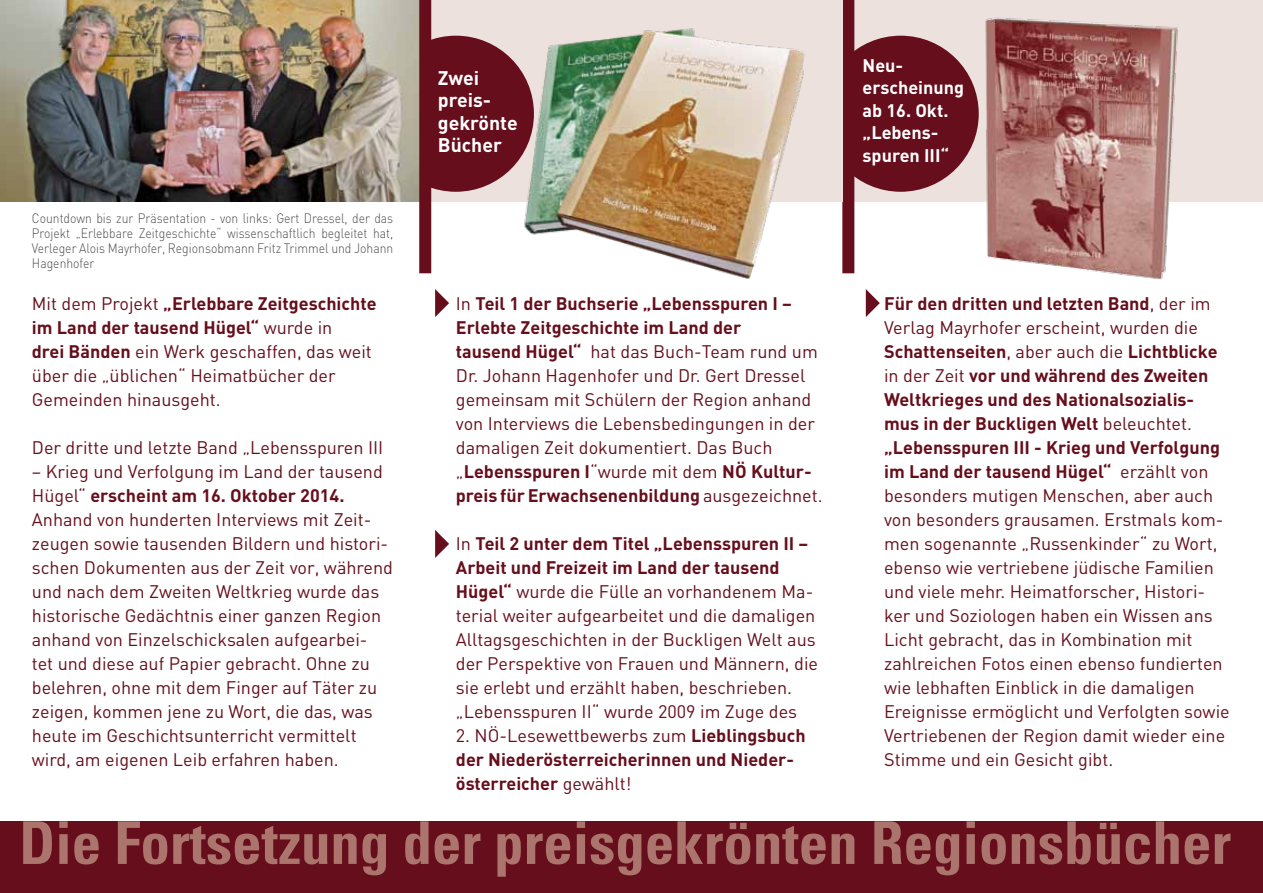
<style>
.page{position:relative;width:1263px;height:893px;background:#fff}
.page>*{position:absolute;margin:0;border:0;box-sizing:border-box;transform-origin:0 0}
.t1{font:700 condensed 58.95px "Univers";color:#ab746c}
.t2{font:700 19.5px/22.5px "DIN";color:#fff}
.t3{font:18px/24px "DIN";color:#660e1b}
.t4{font:700 18px/24px "DIN";color:#660e1b}
.t5{font:700 18px/22.5px "DIN";color:#fff}
.t6{font:300 13.5px/15px "DIN";color:#4b4b4d;text-align:justify;scale:.9 1}
.s1{font-weight:700}
.s2{font-weight:400}
</style>
<div class="page">
<div style="left:0;top:0;width:1263px;height:202px;background:#ede1dd"></div>
<div style="left:823px;top:36px;width:156px;height:156px;background:#660e1b;border-radius:50%"></div>
<div style="left:378px;top:36px;width:156px;height:156px;background:#660e1b;border-radius:50%"></div>
<img style="left:0;top:0;width:419px;height:202px">
<div style="left:419px;top:0;width:12px;height:273px;background:#660e1b"></div>
<img style="left:970px;top:17px;width:208px;height:263px">
<svg style="left:435px;top:289px;width:14px;height:28px"></svg>
<svg style="left:866px;top:289px;width:14px;height:28px"></svg>
<svg style="left:435px;top:530px;width:14px;height:28px"></svg>
<div style="left:842px;top:0;width:12px;height:273px;background:#660e1b"></div>
<div style="left:774px;top:0;width:68px;height:202px;background:#ede1dd"></div>
<img style="left:520px;top:28px;width:285px;height:251px">
<div style="left:0;top:822px;width:1263px;height:71px;background:#660e1b"></div>
<p class="t6" style="left:32px;top:210px;width:403px">Countdown bis zur Präsentation - von links: Gert Dressel, der das Projekt „Erlebbare Zeitgeschichte“ wissenschaftlich begleitet hat, Verleger Alois Mayrhofer, Regionsobmann Fritz Trimmel und Johann Hagenhofer</p>
<p class="t3" style="left:32px;top:291px;width:346px">Mit dem Projekt <span class="s1">„Erlebbare Zeitgeschichte im Land der tausend Hügel“</span> wurde in<br><span class="s1">drei Bänden</span> ein Werk geschaffen, das weit über die „üblichen“ Heimatbücher der Gemeinden hinausgeht.</p>
<p class="t3" style="left:32px;top:435px;width:353px">Der dritte und letzte Band „Lebensspuren III</p>
<p class="t3" style="left:32px;top:459px;width:363px">– Krieg und Verfolgung im Land der tausend Hügel“ <span class="s1">erscheint am 16. Oktober 2014.<br></span>Anhand von hunderten Interviews mit Zeit&shy;zeugen sowie tausenden Bildern und histori&shy;schen Dokumenten aus der Zeit vor, während und nach dem Zweiten Weltkrieg wurde das historische Gedächtnis einer ganzen Region anhand von Einzelschicksalen aufgearbei&shy;tet und diese auf Papier gebracht. Ohne zu belehren, ohne mit dem Finger auf Täter zu zeigen, kommen jene zu Wort, die das, was heute im Geschichtsunterricht vermittelt wird, am eigenen Leib erfahren haben.</p>
<p class="t2" style="left:438px;top:65px;width:81px">Zwei preis&shy;gekrönte<br>Bücher</p>
<p class="t5" style="left:863px;top:53px;width:103px">Neu&shy;erscheinung ab 16. Okt. „Lebens&shy;spuren III“</p>
<p class="t3" style="left:456px;top:291px;width:368px">In <span class="s1">Teil 1 der Buchserie „Lebensspuren I – Erlebte Zeitgeschichte im Land der<br>tausend Hügel“</span> hat das Buch-Team rund um Dr. Johann Hagenhofer und Dr. Gert Dressel gemeinsam mit Schülern der Region anhand von Interviews die Lebensbedingungen in der damaligen Zeit dokumentiert. Das Buch „<span class="s1">Lebensspuren I</span>“wurde mit dem <span class="s1">NÖ Kultur&shy;preis für Erwachsenenbildung</span> ausgezeichnet.</p>
<p class="t3" style="left:456px;top:531px;width:364px">In <span class="s1">Teil 2 unter dem Titel „Lebensspuren II – Arbeit und Freizeit im Land der tausend Hügel“</span> wurde die Fülle an vorhandenem Ma&shy;terial weiter aufgearbeitet und die damaligen Alltagsgeschichten in der Buckligen Welt aus der Perspektive von Frauen und Männern, die sie erlebt und erzählt haben, beschrieben. „Lebensspuren II“ wurde 2009 im Zuge des</p>
<p class="t4" style="left:456px;top:723px;width:351px"><span class="s2">2. NÖ-Lesewettbewerbs zum</span> Lieblingsbuch der Niederösterreicherinnen und Nieder&shy;österreicher <span class="s2">gewählt!</span></p>
<p class="t3" style="left:884px;top:291px;width:347px"><span class="s1">Für den dritten und letzten Band</span>, der im Verlag Mayrhofer erscheint, wurden die <span class="s1">Schattenseiten</span>, aber auch die <span class="s1">Lichtblicke </span>in der Zeit <span class="s1">vor und während des Zweiten Weltkrieges und des Nationalsozialis&shy;mus in der Buckligen Welt</span> beleuchtet. <span class="s1">„Lebensspuren III - Krieg und Verfolgung im Land der tausend Hügel“</span> erzählt von besonders mutigen Menschen, aber auch von besonders grausamen. Erstmals kom&shy;men sogenannte „Russenkinder“ zu Wort, ebenso wie vertriebene jüdische Familien und viele mehr. Heimatforscher, Histori&shy;ker und Soziologen haben ein Wissen ans Licht gebracht, das in Kombination mit zahlreichen Fotos einen ebenso fundierten wie lebhaften Einblick in die damaligen Ereignisse ermöglicht und Verfolgten sowie Vertriebenen der Region damit wieder eine Stimme und ein Gesicht gibt.</p>
<h1 class="t1" style="left:19px;top:807px;width:1213px">Die Fortsetzung der preisgekrönten Regionsbücher</h1>
</div>
